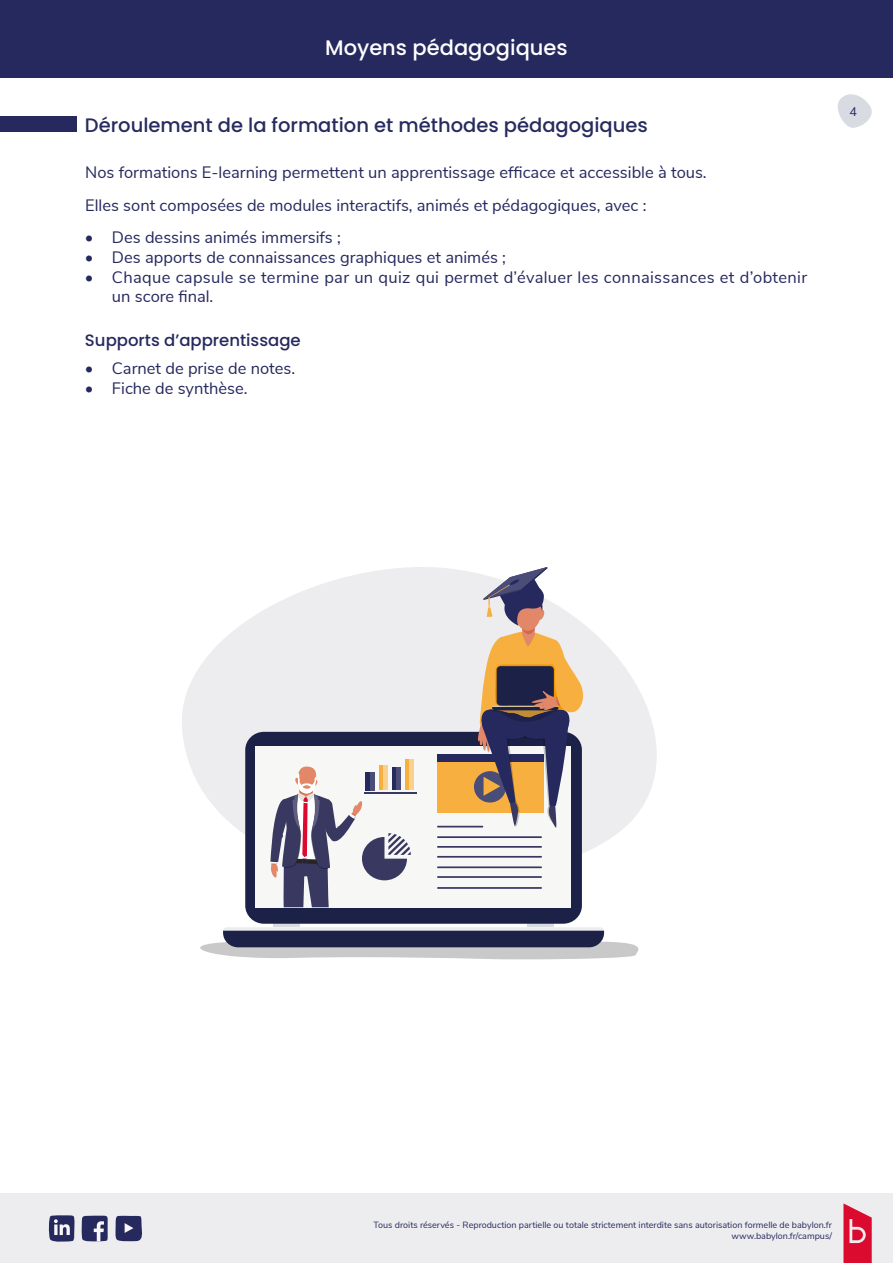
<style>
.page{position:relative;width:893px;height:1263px;background:#fff}
.page>*{position:absolute;margin:0;border:0;box-sizing:border-box;transform-origin:0 0}
.t1{font:500 21px "Poppins";color:#fff}
.t2{font:500 19.5px "Poppins";color:#272b5e}
.t3{font:16.5px/33px "Nunito Sans";color:#26295e}
.t4{font:16.5px/19.8px "Nunito Sans";letter-spacing:.02em;color:#26295e}
.t5{font:500 16.5px "Poppins";color:#26295e}
.t6{font:12.6px "Nunito Sans";color:#26295e}
.t7{font:9px/10.8px "Nunito Sans";color:#26295e;text-align:right}
</style>
<div class="page">
<div style="left:0;top:1193px;width:893px;height:70px;background:#ededf0"></div>
<svg style="left:843px;top:1203px;width:29px;height:60px"></svg>
<svg style="left:837px;top:94px;width:35px;height:34px"></svg>
<div style="left:0;top:0;width:893px;height:77px;background:#26295e"></div>
<svg style="left:48px;top:1215px;width:27px;height:27px"></svg>
<svg style="left:81px;top:1215px;width:27px;height:27px"></svg>
<svg style="left:115px;top:1215px;width:27px;height:27px"></svg>
<div style="left:0;top:117px;width:77px;height:15px;background:#26295e"></div>
<svg style="left:182px;top:567px;width:475px;height:287px;fill:#ededf0"></svg>
<hr style="left:273px;top:924px;width:27px;height:3px;background:#d9dbe3">
<hr style="left:527px;top:924px;width:27px;height:3px;background:#d9dbe3">
<svg style="left:245px;top:732px;width:337px;height:192px;background:#292e52"></svg>
<svg style="left:200px;top:927px;width:439px;height:32px;background:#858899"></svg>
<div style="left:253px;top:737px;width:320px;height:180px;background:#1c2147"></div>
<div style="left:255px;top:746px;width:316px;height:161px;background:#f7f7f5"></div>
<div style="left:437px;top:754px;width:106px;height:8px;background:#26295e"></div>
<div style="left:437px;top:762px;width:106px;height:50px;background:#f7b040"></div>
<div style="left:474px;top:771px;width:32px;height:31px;background:#4a4d78;border-radius:50%"></div>
<hr style="left:437px;top:826px;width:46px;height:1px;background:#383861">
<hr style="left:437px;top:836px;width:105px;height:2px;background:#383861">
<hr style="left:437px;top:846px;width:105px;height:2px;background:#383861">
<hr style="left:437px;top:856px;width:105px;height:2px;background:#383861">
<hr style="left:437px;top:866px;width:105px;height:2px;background:#383861">
<hr style="left:437px;top:876px;width:105px;height:2px;background:#383861">
<hr style="left:437px;top:887px;width:105px;height:2px;background:#383861">
<hr style="left:364px;top:792px;width:52px;height:2px;background:#383861">
<div style="left:379px;top:765px;width:8px;height:25px;background:#f7b040"></div>
<hr style="left:383px;top:765px;width:4px;height:25px;background:#fad18c">
<svg style="left:405px;top:759px;width:5px;height:7px"></svg>
<hr style="left:410px;top:759px;width:4px;height:31px;background:#fad18c">
<svg style="left:270px;top:766px;width:141px;height:141px"></svg>
<svg style="left:478px;top:567px;width:106px;height:261px"></svg>
<p class="t1" style="left:325px;top:35px;width:244px">Moyens pédagogiques</p>
<p class="t2" style="left:85px;top:114px;width:564px">Déroulement de la formation et méthodes pédagogiques</p>
<p class="t3" style="left:85px;top:155px;width:623px">Nos formations E-learning permettent un apprentissage efficace et accessible à tous.<br>Elles sont composées de modules interactifs, animés et pédagogiques, avec :</p>
<p class="t3" style="left:85px;top:220px;width:257px">• Des dessins animés immersifs ;</p>
<p class="t3" style="left:85px;top:240px;width:422px">• Des apports de connaissances graphiques et animés ;</p>
<p class="t4" style="left:112px;top:266px;width:697px;text-indent:-27px">• Chaque capsule se termine par un quiz qui permet d’évaluer les connaissances et d’obtenir un score final.</p>
<p class="t5" style="left:85px;top:331px;width:217px">Supports d’apprentissage</p>
<p class="t3" style="left:85px;top:351px;width:212px">• Carnet de prise de notes.</p>
<p class="t3" style="left:85px;top:370px;width:164px">• Fiche de synthèse.</p>
<p class="t6" style="left:850px;top:102px;width:9px">4</p>
<p class="t7" style="left:374px;top:1219px;width:460px">Tous droits réservés - Reproduction partielle ou totale strictement interdite sans autorisation formelle de babylon.fr www.babylon.fr/campus/</p>
</div>
